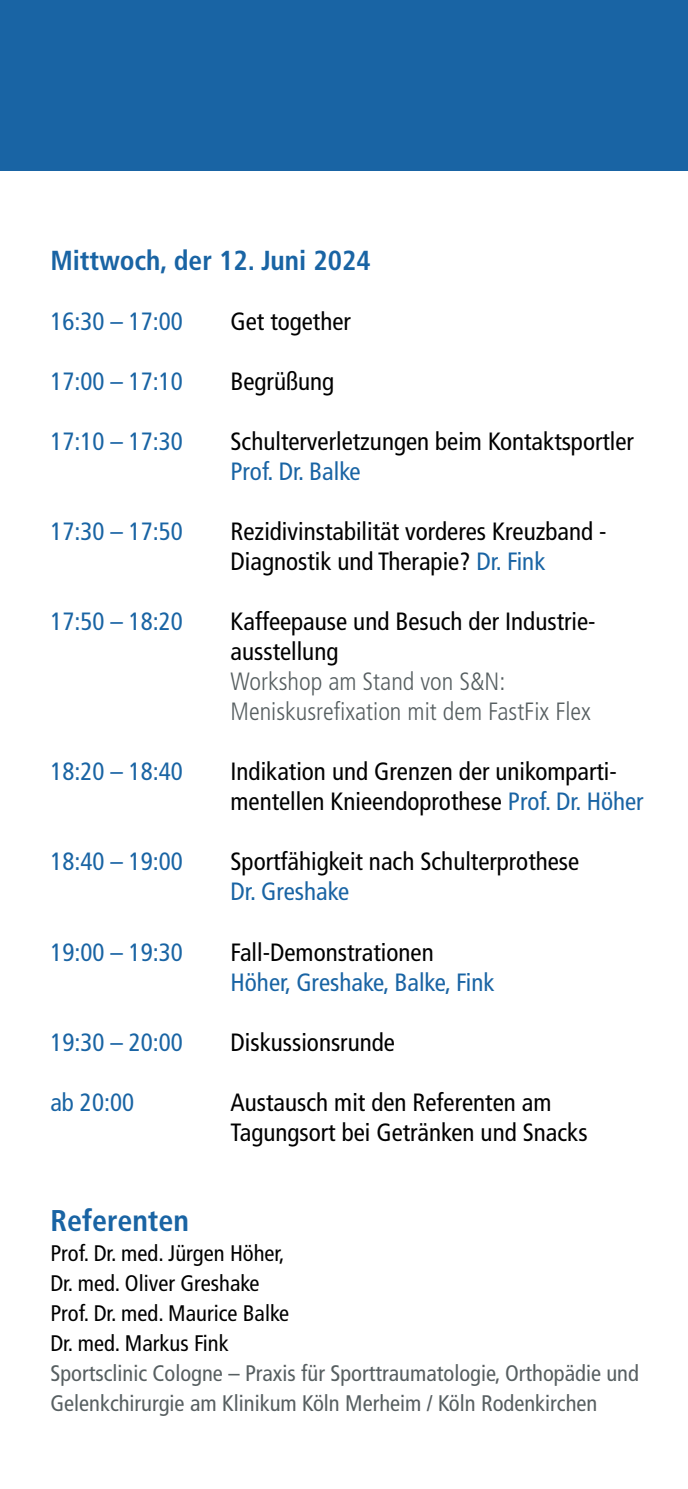
<style>
.page{position:relative;width:688px;height:1489px;background:#fff}
.page>*{position:absolute;margin:0;border:0;box-sizing:border-box;transform-origin:0 0}
.t1{font:700 condensed 30px "Frutiger LT Std";color:#1964a4}
.t2{font:700 condensed 27.5px "Frutiger LT Std";color:#1964a4}
.t3{font:condensed 25px/30px "Frutiger LT Std";color:#000}
.t4{font:condensed 25px "Frutiger LT Std";color:#1964a4}
.t5{font:300 condensed 25px/30px "Frutiger LT Std";color:#575f61}
.t6{font:condensed 22.5px/30px "Frutiger LT Std";color:#575f61}
.t7{font:condensed 22.5px/30px "Frutiger LT Std";color:#000}
.s1{color:#1964a4}
</style>
<div class="page">
<div style="left:0;top:0;width:687px;height:171px;background:#1964a4"></div>
<p class="t2" style="left:50px;top:244px;width:322px">Mittwoch, der 12. Juni 2024</p>
<p class="t4" style="left:50px;top:307px;width:134px">16:30 – 17:00</p>
<p class="t3" style="left:230px;top:307px;width:122px">Get together</p>
<p class="t4" style="left:50px;top:367px;width:134px">17:00 – 17:10</p>
<p class="t3" style="left:230px;top:367px;width:105px">Begrüßung</p>
<p class="t4" style="left:50px;top:427px;width:134px">17:10 – 17:30</p>
<p class="t3" style="left:230px;top:427px;width:405px">Schulterverletzungen beim Kontaktsportler</p>
<p class="t4" style="left:230px;top:457px;width:132px">Prof. Dr. Balke</p>
<p class="t4" style="left:50px;top:517px;width:134px">17:30 – 17:50</p>
<p class="t3" style="left:230px;top:517px;width:377px">Rezidivinstabilität vorderes Kreuzband -<br>Diagnostik und Therapie? <span class="s1">Dr. Fink</span></p>
<p class="t4" style="left:50px;top:607px;width:134px">17:50 – 18:20</p>
<p class="t3" style="left:230px;top:607px;width:366px">Kaffeepause und Besuch der Industrie&shy;ausstellung</p>
<p class="t5" style="left:230px;top:667px;width:362px">Workshop am Stand von S&amp;N:<br>Meniskusrefixation mit dem FastFix Flex</p>
<p class="t4" style="left:50px;top:757px;width:134px">18:20 – 18:40</p>
<p class="t3" style="left:230px;top:757px;width:414px">Indikation und Grenzen der unikomparti&shy;mentellen Knieendoprothese <span class="s1">Prof. Dr. Höher</span></p>
<p class="t4" style="left:50px;top:847px;width:134px">18:40 – 19:00</p>
<p class="t3" style="left:230px;top:847px;width:350px">Sportfähigkeit nach Schulterprothese</p>
<p class="t4" style="left:230px;top:877px;width:120px">Dr. Greshake</p>
<p class="t4" style="left:50px;top:937px;width:134px">19:00 – 19:30</p>
<p class="t3" style="left:230px;top:937px;width:205px">Fall-Demonstrationen</p>
<p class="t4" style="left:230px;top:967px;width:265px">Höher, Greshake, Balke, Fink</p>
<p class="t4" style="left:50px;top:1027px;width:134px">19:30 – 20:00</p>
<p class="t3" style="left:230px;top:1027px;width:166px">Diskussionsrunde</p>
<p class="t4" style="left:50px;top:1087px;width:85px">ab 20:00</p>
<p class="t3" style="left:230px;top:1087px;width:358px">Austausch mit den Referenten am<br>Tagungsort bei Getränken und Snacks</p>
<p class="t1" style="left:50px;top:1202px;width:140px">Referenten</p>
<p class="t7" style="left:50px;top:1237px;width:240px">Prof. Dr. med. Jürgen Höher,<br>Dr. med. Oliver Greshake<br>Prof. Dr. med. Maurice Balke<br>Dr. med. Markus Fink</p>
<p class="t6" style="left:50px;top:1357px;width:590px">Sportsclinic Cologne – Praxis für Sporttraumatologie, Orthopädie und<br>Gelenkchirurgie am Klinikum Köln Merheim / Köln Rodenkirchen</p>
</div>
